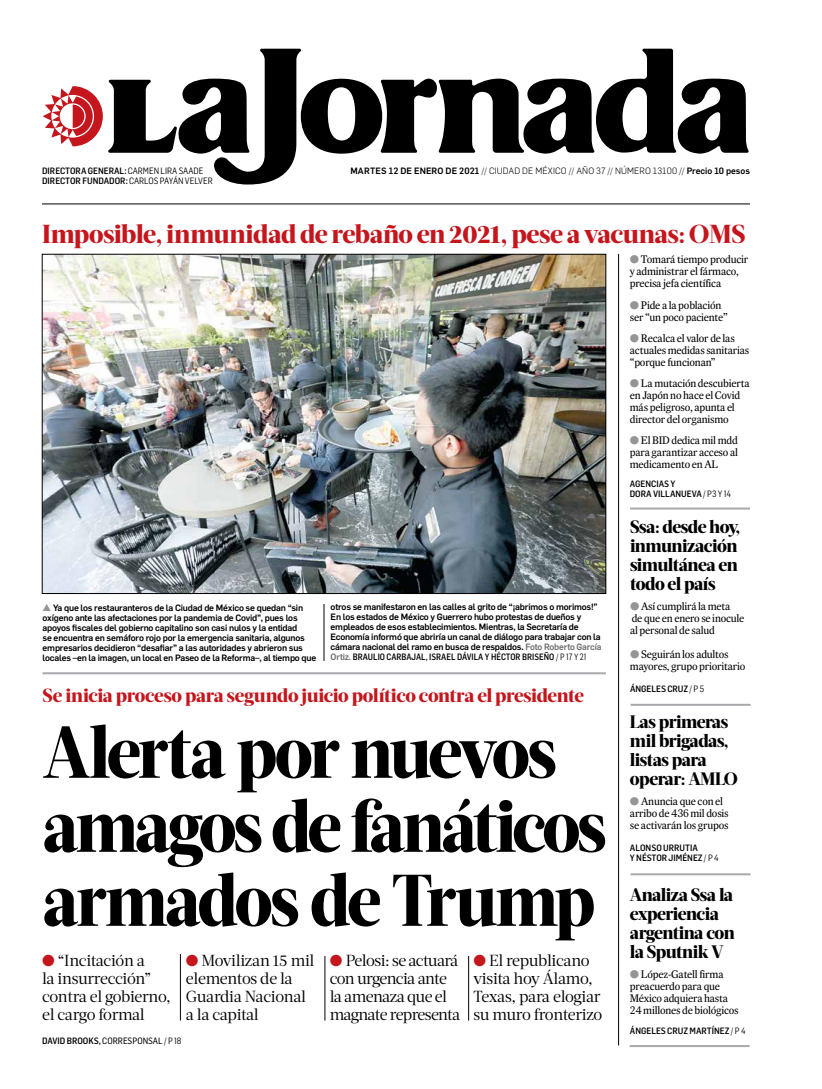
<style>
.page{position:relative;width:822px;height:1089px;background:#fff}
.page>*{position:absolute;margin:0;border:0;box-sizing:border-box;transform-origin:0 0}
.t1{font:800 73px/74px "Acta Headline";letter-spacing:-.045em;color:#000;scale:.93 1}
.t2{font:800 26px "Acta Headline";letter-spacing:-.025em;color:#c4161c}
.t3{font:800 19px "Acta Headline";letter-spacing:-.02em;color:#c4161c}
.t4{font:800 18px/19px "Acta Headline";letter-spacing:-.03em;color:#000}
.t5{font:16px/18px "Acta Deck";letter-spacing:-.025em;color:#000}
.t6{font:16px/18px "Acta Deck";letter-spacing:-.045em;color:#000}
.t7{font:11px/12px "Expresso Tx";letter-spacing:-.02em;color:#000}
.t8{font:500 9px/10px "Flama";letter-spacing:-.02em;color:#000}
.t9{font:500 9px/10px "Flama Semicond";color:#000}
.t10{font:300 9px "Flama";letter-spacing:.01em;color:#000}
.t11{font:500 9px "Flama Semicond";color:#000;scale:.94 1}
.s1{font-weight:400}
.s2{font-weight:500}
.s3{color:#939598}
.s4{color:#6d6e71}
.s5{font-family:"Flama";color:#6d6e71}
.s6{color:#c4161c}
.s7{font-family:"Flama Semicond Basic";font-weight:400}
</style>
<div class="page">
<svg style="left:43px;top:49px;width:706px;height:136px"></svg>
<hr style="left:42px;top:204px;width:708px;height:1px;background:#000">
<hr style="left:618px;top:254px;width:1px;height:791px;background:#000">
<img style="left:44px;top:256px;width:560px;height:336px">
<hr style="left:325px;top:956px;width:1px;height:65px;background:#000">
<hr style="left:468px;top:956px;width:1px;height:65px;background:#000">
<hr style="left:180px;top:954px;width:1px;height:66px;background:#000">
<hr style="left:630px;top:508px;width:120px;height:2px;background:#a7a9ac">
<hr style="left:631px;top:873px;width:120px;height:2px;background:#a7a9ac">
<hr style="left:631px;top:704px;width:120px;height:2px;background:#a7a9ac">
<hr style="left:630px;top:1045px;width:120px;height:2px;background:#a7a9ac">
<hr style="left:42px;top:672px;width:564px;height:2px;background:#a7a9ac">
<hr style="left:324px;top:604px;width:1px;height:57px;background:#000">
<p class="t9" style="left:42px;top:166px;width:163px">DIRECTORA GENERAL: <span class="s1">CARMEN LIRA SAADE</span></p>
<p class="t10" style="left:350px;top:164px;width:401px"><span class="s2">Martes 12 DE enero de 2021</span> // CIUDAD DE MÉXICO // AÑO 37 // NÚM ERO 13100 // <span class="s2">Precio 10 pesos</span></p>
<p class="t9" style="left:42px;top:176px;width:172px">DIRECTOR FUNDADOR: <span class="s1">CARLOS PAYÁN VELVER</span></p>
<h2 class="t2" style="left:42px;top:218px;width:705px">Imposible, inmunidad de rebaño en 2021, pese a vacunas: OMS</h2>
<p class="t8" style="left:43px;top:602px;width:275px"><span class="s3">▲</span> Ya que los restauranteros de la Ciudad de México se quedan “sin oxígeno ante las afectaciones por la pandemia de Covid”, pues los apoyos fiscales del gobierno capitalino son casi nulos y la entidad<br>se encuentra en semáforo rojo por la emergencia sanitaria, algunos empresarios decidieron “desafiar” a las autoridades y abrieron sus locales –en la imagen, un local en Paseo de la Reforma–, al tiempo que</p>
<p class="t8" style="left:331px;top:602px;width:272px">otros se manifestaron en las calles al grito de “¡abrimos o morimos!” En los estados de México y Guerrero hubo protestas de dueños y empleados de esos establecimientos. Mientras, la Secretaría de Economía informó que abriría un canal de diálogo para trabajar con la cámara nacional del ramo en busca de respaldos. <span class="s4">Foto Roberto García</span></p>
<p class="t11" style="left:331px;top:651px;width:274px"><span class="s5">Ortiz.</span> BRAULIO CARBAJAL, ISRAEL DÁVILA Y HÉCTOR BRISEÑO <span class="s1">/ P 17 Y 21</span></p>
<h3 class="t3" style="left:43px;top:684px;width:543px">Se inicia proceso para segundo juicio político contra el presidente</h3>
<h1 class="t1" style="left:43px;top:716px;width:608px">Alerta por nuevos amagos de fanáticos armados de Trump</h1>
<h3 class="t5" style="left:42px;top:952px;width:130px"><span class="s6">●</span> “Incitación a<br>la insurrección” contra el gobierno, el cargo formal</h3>
<h3 class="t5" style="left:186px;top:952px;width:130px"><span class="s6">●</span> Movilizan 15 mil elementos de la<br>Guardia Nacional a la capital</h3>
<h3 class="t6" style="left:330px;top:952px;width:132px"><span class="s6">●</span> Pelosi: se actuará con urgencia ante la amenaza que el magnate representa</h3>
<h3 class="t5" style="left:474px;top:952px;width:130px"><span class="s6">●</span> El republicano visita hoy Álamo,<br>Texas, para elogiar su muro fronterizo</h3>
<p class="t9" style="left:42px;top:1036px;width:141px">DAVID BROOKS, <span class="s7">CORRESPONSAL</span> <span class="s1">/ P 18</span></p>
<p class="t7" style="left:630px;top:253px;width:120px"><span class="s3">●</span> Tomará tiempo producir y administrar el fármaco, precisa jefa científica</p>
<p class="t7" style="left:630px;top:299px;width:99px"><span class="s3">●</span> Pide a la población ser “un poco paciente”</p>
<p class="t7" style="left:630px;top:332px;width:121px"><span class="s3">●</span> Recalca el valor de las actuales medidas sanitarias “porque funcionan”</p>
<p class="t7" style="left:630px;top:377px;width:121px"><span class="s3">●</span> La mutación descubierta en Japón no hace el Covid más peligroso, apunta el director del organismo</p>
<p class="t7" style="left:630px;top:434px;width:110px;text-align:justify"><span class="s3">●</span> El BID dedica mil mdd para garantizar acceso al medicamento en AL</p>
<p class="t9" style="left:630px;top:478px;width:103px">AGENCIAS Y<br>DORA VILLANUEVA <span class="s1">/ P3 Y 14</span></p>
<h3 class="t4" style="left:630px;top:517px;width:112px">Ssa: desde hoy, inmunización simultánea en todo el país</h3>
<p class="t7" style="left:630px;top:600px;width:116px"><span class="s3">●</span> Así cumplirá la meta<br>de que en enero se inocule al personal de salud</p>
<p class="t7" style="left:630px;top:648px;width:117px"><span class="s3">●</span> Seguirán los adultos mayores, grupo prioritario</p>
<p class="t9" style="left:630px;top:683px;width:76px">ÁNGELES CRUZ <span class="s1">/ P 5</span></p>
<h3 class="t4" style="left:630px;top:713px;width:109px">Las primeras mil brigadas, listas para operar: AMLO</h3>
<p class="t7" style="left:630px;top:796px;width:100px"><span class="s3">●</span> Anuncia que con el arribo de 436 mil dosis se activarán los grupos</p>
<p class="t9" style="left:630px;top:843px;width:90px">ALONSO URRUTIA<br>Y NÉSTOR JIMÉNEZ <span class="s1">/ P 4</span></p>
<h3 class="t4" style="left:630px;top:886px;width:107px">Analiza Ssa la experiencia argentina con la Sputnik V</h3>
<p class="t7" style="left:630px;top:968px;width:110px"><span class="s3">●</span> López-Gatell firma preacuerdo para que<br>México adquiera hasta<br>24 millones de biológicos</p>
<p class="t9" style="left:630px;top:1026px;width:117px">ÁNGELES CRUZ MARTÍNEZ <span class="s1">/ P 4</span></p>
</div>
